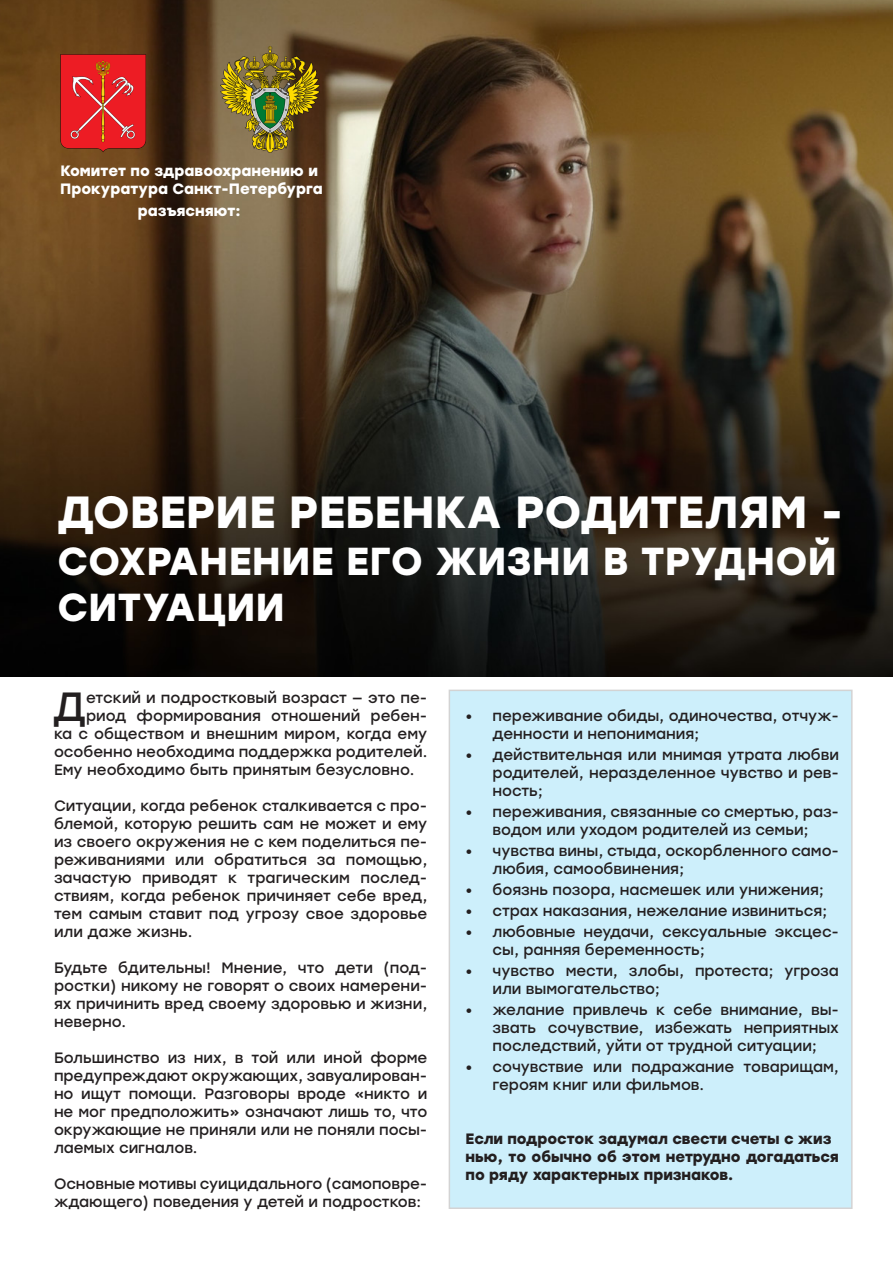
<style>
.page{position:relative;width:893px;height:1263px;background:#fff}
.page>*{position:absolute;margin:0;border:0;box-sizing:border-box;transform-origin:0 0}
.t1{font:700 45px "Stolzl";color:#fff}
.t2{font:40.65px "Stolzl";color:#231f20}
.t3{font:700 39px/46.8px "Stolzl";letter-spacing:.01em;color:#fff}
.t4{font:15px/18px "Stolzl";letter-spacing:-.005em;color:#231f20}
.t5{font:700 15px/18px "Stolzl";letter-spacing:-.005em;color:#231f20}
.t6{font:700 15px "Stolzl";color:#fff}
</style>
<div class="page">
<img style="left:0;top:0;width:893px;height:676px">
<div style="left:449px;top:690px;width:403px;height:518px;background:#cdeffb"></div>
<img style="left:220px;top:47px;width:99px;height:105px">
<img style="left:11px;top:53px;width:184px;height:99px">
<p class="t6" style="left:60px;top:160px;width:259px">Комитет по здравоохранению и</p>
<p class="t6" style="left:60px;top:178px;width:264px">Прокуратура Санкт-Петербурга</p>
<p class="t6" style="left:138px;top:200px;width:104px">разъясняют:</p>
<p class="t1" style="left:57px;top:480px;width:787px">ДОВЕРИЕ РЕБЕНКА РОДИТЕЛЯМ -</p>
<p class="t3" style="left:57px;top:535px;width:781px">СОХРАНЕНИЕ ЕГО ЖИЗНИ В ТРУДНОЙ<br>СИТУАЦИИ</p>
<p class="t4" style="left:54px;top:688px;width:375px;text-align:right">етский и подростковый возраст — это пе&shy;риод формирования отношений ребен-<br>ка с обществом и внешним миром, когда ему особенно необходима поддержка родителей.</p>
<p class="t4" style="left:54px;top:760px;width:362px">Ему необходимо быть принятым безусловно.</p>
<p class="t4" style="left:54px;top:796px;width:375px;text-align:justify">Ситуации, когда ребенок сталкивается с про&shy;блемой, которую решить сам не может и ему из своего окружения не с кем поделиться пе&shy;реживаниями или обратиться за помощью, зачастую приводят к трагическим послед&shy;ствиям, когда ребенок причиняет себе вред, тем самым ставит под угрозу свое здоровье или даже жизнь.</p>
<p class="t4" style="left:54px;top:958px;width:375px;text-align:justify">Будьте бдительны! Мнение, что дети (под&shy;ростки) никому не говорят о своих намерени&shy;ях причинить вред своему здоровью и жизни, неверно.</p>
<p class="t4" style="left:54px;top:1048px;width:375px;text-align:justify">Большинство из них, в той или иной форме предупреждают окружающих, завуалирован&shy;но ищут помощи. Разговоры вроде «никто и не мог предположить» означают лишь то, что окружающие не приняли или не поняли посы&shy;лаемых сигналов.</p>
<p class="t4" style="left:54px;top:1174px;width:375px">Основные мотивы суицидального (самоповре&shy;ждающего) поведения у детей и подростков:</p>
<p class="t2" style="left:53px;top:678px;width:35px">Д</p>
<p class="t4" style="left:493px;top:706px;width:348px;text-indent:-27px">• переживание обиды, одиночества, отчуж&shy;денности и непонимания;</p>
<p class="t4" style="left:493px;top:745px;width:348px;text-align:justify;text-indent:-27px">• действительная или мнимая утрата любви родителей, неразделенное чувство и рев&shy;ность;</p>
<p class="t4" style="left:466px;top:802px;width:375px;text-align:center">• переживания, связанные со смертью, раз&shy;водом или уходом родителей из семьи;</p>
<p class="t4" style="left:493px;top:841px;width:348px;text-indent:-27px">• чувства вины, стыда, оскорбленного само&shy;любия, самообвинения;</p>
<p class="t4" style="left:466px;top:880px;width:360px">• боязнь позора, насмешек или унижения;</p>
<p class="t4" style="left:466px;top:901px;width:363px">• страх наказания, нежелание извиниться;</p>
<p class="t4" style="left:493px;top:922px;width:348px;text-indent:-27px">• любовные неудачи, сексуальные эксцес&shy;сы, ранняя беременность;</p>
<p class="t4" style="left:493px;top:961px;width:348px;text-indent:-27px">• чувство мести, злобы, протеста; угроза или вымогательство;</p>
<p class="t4" style="left:493px;top:1000px;width:348px;text-align:justify;text-indent:-27px">• желание привлечь к себе внимание, вы&shy;звать сочувствие, избежать неприятных последствий, уйти от трудной ситуации;</p>
<p class="t4" style="left:493px;top:1057px;width:348px;text-indent:-27px">• сочувствие или подражание товарищам, героям книг или фильмов.</p>
<p class="t5" style="left:466px;top:1128px;width:367px">Если подросток задумал свести счеты с жиз</p>
<p class="t5" style="left:466px;top:1146px;width:375px">нью, то обычно об этом нетрудно догадаться по ряду характерных признаков.</p>
</div>
